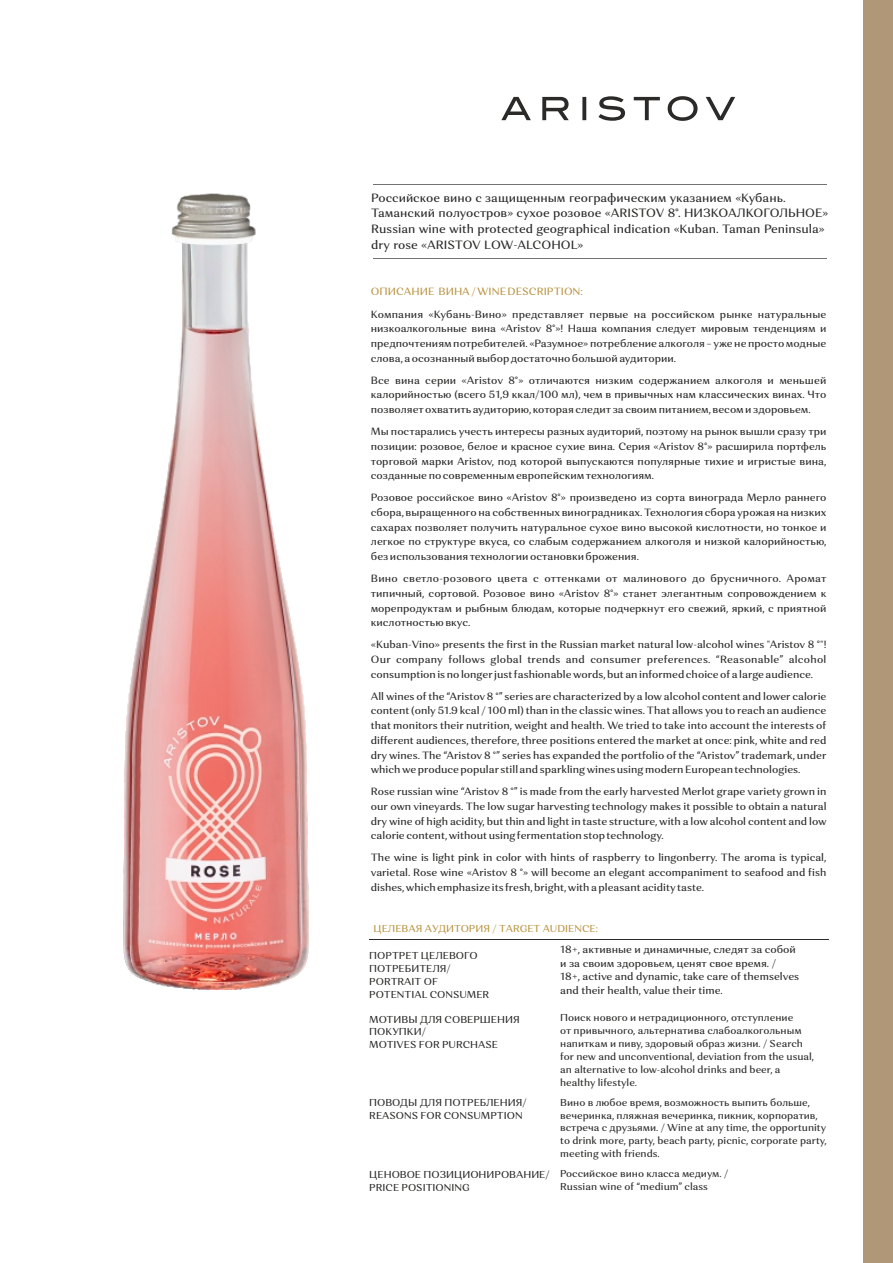
<style>
.page{position:relative;width:893px;height:1263px;background:#fff}
.page>*{position:absolute;margin:0;border:0;box-sizing:border-box;transform-origin:0 0}
.t1{font:500 12px/15.6px "Orchidea Pro";color:#2b2a29}
.t2{font:500 10.5px/14.7px "Orchidea Pro";color:#2b2a29;text-align:justify}
.t3{font:500 10.5px "Orchidea Pro";color:#bb9546}
.t4{font:500 10.05px/12.9px "Orchidea Pro";color:#2b2a29}
.t5{font:500 10.05px "Orchidea Pro";color:#bb9546}
.s1{font-size:10.05px}
</style>
<div class="page">
<hr style="left:373px;top:184px;width:454px;height:1px;background:#727271">
<hr style="left:373px;top:258px;width:454px;height:1px;background:#727271">
<hr style="left:369px;top:939px;width:460px;height:1px;background:#2b2a29">
<svg style="left:501px;top:96px;width:234px;height:25px"></svg>
<div style="left:863px;top:0;width:30px;height:1263px;background:#af9778"></div>
<img style="left:123px;top:193px;width:185px;height:796px">
<p class="t1" style="left:371px;top:191px;width:459px">Российское вино с защищенным географическим указанием «Кубань.<br>Таманский полуостров» сухое розовое «ARISTOV 8°. НИЗКОАЛКОГОЛЬНОЕ» Russian wine with protected geographical indication «Kuban. Taman Peninsula» dry rose «ARISTOV LOW-ALCOHOL»</p>
<p class="t3" style="left:371px;top:287px;width:214px">ОПИСАНИЕ ВИНА / WINE DESCRIPTION:</p>
<p class="t2" style="left:371px;top:307px;width:457px">Компания «Кубань-Вино» представляет первые на российском рынке натуральные низкоалкогольные вина «Aristov 8°»! Наша компания следует мировым тенденциям и предпочтениям потребителей. «Разумное» потребление алкоголя – уже не просто модные слова, а осознанный выбор достаточно большой аудитории.</p>
<p class="t2" style="left:371px;top:374px;width:457px">Все вина серии «Aristov 8°» отличаются низким содержанием алкоголя и меньшей калорийностью (всего 51,9 ккал/100 мл), чем в привычных нам классических винах. Что позволяет охватить аудиторию, которая следит за своим питанием, весом и здоровьем.</p>
<p class="t2" style="left:371px;top:425px;width:457px">Мы постарались учесть интересы разных аудиторий, поэтому на рынок вышли сразу три позиции: розовое, белое и красное сухие вина. Серия «Aristov 8°» расширила портфель торговой марки Aristov, под которой выпускаются популярные тихие и игристые вина, созданные по современным европейским технологиям.</p>
<p class="t2" style="left:371px;top:491px;width:457px">Розовое <span class="s1">российское</span> вино «Aristov 8°» произведено из сорта винограда Мерло раннего сбора, выращенного на собственных виноградниках. Технология сбора урожая на низких сахарах позволяет получить натуральное сухое вино высокой кислотности, но тонкое и легкое по структуре вкуса, со слабым содержанием алкоголя и низкой калорийностью, без использования технологии остановки брожения.</p>
<p class="t2" style="left:371px;top:572px;width:457px">Вино светло-розового цвета с оттенками от малинового до брусничного. Аромат типичный, сортовой. Розовое вино «Aristov 8°» станет элегантным сопровождением к морепродуктам и рыбным блюдам, которые подчеркнут его свежий, яркий, с приятной кислотностью вкус.</p>
<p class="t2" style="left:371px;top:638px;width:457px">«Kuban-Vino» presents the first in the Russian market natural low-alcohol wines "Aristov 8 °"!<br>Our company follows global trends and consumer preferences. “Reasonable” alcohol consumption is no longer just fashionable words, but an informed choice of a large audience.</p>
<p class="t2" style="left:371px;top:690px;width:457px">All wines of the “Aristov 8 °” series are characterized by a low alcohol content and lower calorie content (only 51.9 kcal / 100 ml) than in the classic wines. That allows you to reach an audience that monitors their nutrition, weight and health. We tried to take into account the interests of different audiences, therefore, three positions entered the market at once: pink, white and red dry wines. The “Aristov 8 °” series has expanded the portfolio of the “Aristov” trademark, under which we produce popular still and sparkling wines using modern European technologies.</p>
<p class="t2" style="left:371px;top:785px;width:457px">Rose russian wine “Aristov 8 °” is made from the early harvested Merlot grape variety grown in our own vineyards. The low sugar harvesting technology makes it possible to obtain a natural dry wine of high acidity, but thin and light in taste structure, with a low alcohol content and low calorie content, without using fermentation stop technology.</p>
<p class="t2" style="left:371px;top:851px;width:457px">The wine is light pink in color with hints of raspberry to lingonberry. The aroma is typical, varietal. Rose wine «Aristov 8 °» will become an elegant accompaniment to seafood and fish dishes, which emphasize its fresh, bright, with a pleasant acidity taste.</p>
<p class="t5" style="left:373px;top:924px;width:226px">ЦЕЛЕВАЯ АУДИТОРИЯ / TARGET AUDIENCE:</p>
<p class="t4" style="left:369px;top:950px;width:122px">ПОРТРЕТ ЦЕЛЕВОГО<br>ПОТРЕБИТЕЛЯ/<br>PORTRAIT OF<br>POTENTIAL CONSUMER</p>
<p class="t4" style="left:369px;top:1013px;width:152px">МОТИВЫ ДЛЯ СОВЕРШЕНИЯ<br>ПОКУПКИ/<br>MOTIVES FOR PURCHASE</p>
<p class="t2" style="left:560px;top:944px;width:241px;line-height:13.5px;text-align:left">18+, активные и динамичные, следят за собой и за своим здоровьем, ценят свое время. /<br>18+, active and dynamic, take care of themselves and their health, value their time.</p>
<p class="t4" style="left:560px;top:1012px;width:255px">Поиск нового и нетрадиционного, отступление<br>от привычного, альтернатива слабоалкогольным напиткам и пиву, здоровый образ жизни. / Search for new and unconventional, deviation from the usual, an alternative to low-alcohol drinks and beer, a healthy lifestyle.</p>
<p class="t4" style="left:560px;top:1097px;width:268px">Вино в любое время, возможность выпить больше, вечеринка, пляжная вечеринка, пикник, корпоратив, встреча с друзьями. / Wine at any time, the opportunity to drink more, party, beach party, picnic, corporate party, meeting with friends.</p>
<p class="t4" style="left:560px;top:1168px;width:170px">Российское вино класса медиум. /<br>Russian wine of “medium” class</p>
<p class="t4" style="left:369px;top:1097px;width:159px">ПОВОДЫ ДЛЯ ПОТРЕБЛЕНИЯ/<br>REASONS FOR CONSUMPTION</p>
<p class="t4" style="left:369px;top:1169px;width:182px">ЦЕНОВОЕ ПОЗИЦИОНИРОВАНИЕ/<br>PRICE POSITIONING</p>
</div>
